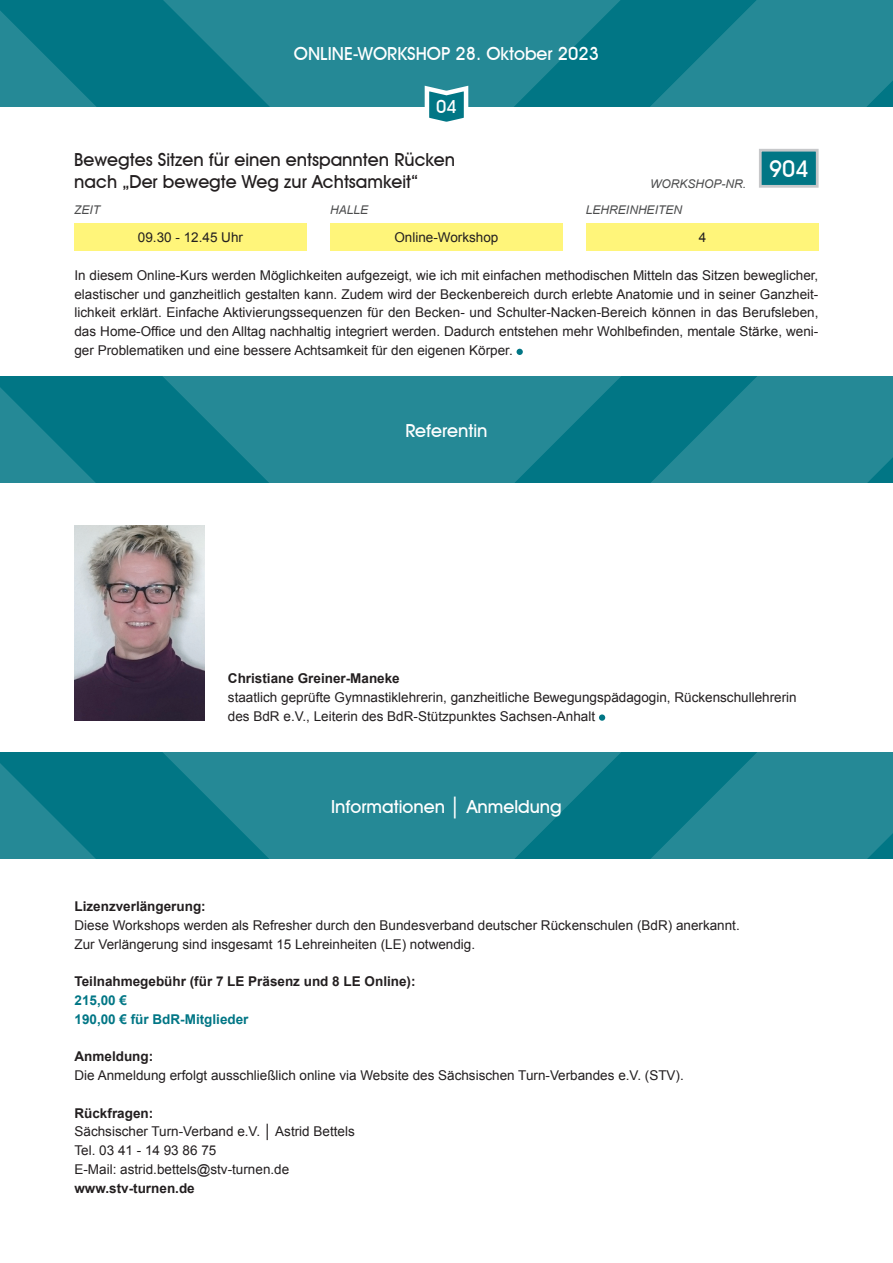
<style>
.page{position:relative;width:893px;height:1263px;background:#fff}
.page>*{position:absolute;margin:0;border:0;box-sizing:border-box;transform-origin:0 0}
.t1{font:500 22.95px "Avant Garde IT Cby BT";color:#fff}
.t2{font:500 18px/21.6px "Avant Garde IT Cby BT";color:#231f20}
.t3{font:500 18px "Avant Garde IT Cby BT";color:#fff}
.t4{font:13.5px/18.8px "Arial";color:#231f20}
.t5{font:700 13.5px "Arial";color:#231f20}
.t6{font:700 13.5px/18.8px "Arial";color:#017685}
.t7{font:italic 12px "Arial";color:#4b4c4d}
.s1{font-family:"Arial";font-weight:700}
.s2{font-weight:700}
</style>
<div class="page">
<svg style="left:0;top:0;width:14px;height:106px"></svg>
<svg style="left:14px;top:0;width:446px;height:106px;background:#16818f"></svg>
<svg style="left:460px;top:0;width:433px;height:106px;background:#198290"></svg>
<svg style="left:0;top:377px;width:14px;height:106px"></svg>
<svg style="left:14px;top:377px;width:446px;height:106px;background:#17818f"></svg>
<svg style="left:460px;top:377px;width:433px;height:106px;background:#198290"></svg>
<svg style="left:0;top:753px;width:14px;height:106px"></svg>
<svg style="left:14px;top:753px;width:446px;height:106px;background:#17818f"></svg>
<svg style="left:460px;top:753px;width:433px;height:106px;background:#198290"></svg>
<div style="left:759px;top:149px;width:60px;height:39px;background:#017685;border:3px solid #c7c8ca"></div>
<div style="left:74px;top:224px;width:233px;height:27px;background:#fff57a"></div>
<div style="left:330px;top:224px;width:233px;height:27px;background:#fff57a"></div>
<div style="left:586px;top:224px;width:233px;height:27px;background:#fff57a"></div>
<svg style="left:517px;top:349px;width:6px;height:6px"></svg>
<svg style="left:422px;top:83px;width:49px;height:39px"></svg>
<img style="left:74px;top:526px;width:131px;height:195px">
<div style="left:599px;top:714px;width:6px;height:7px;background:#017685;border-radius:50%"></div>
<h2 class="t3" style="left:294px;top:43px;width:307px">ONLINE-WORKSHOP 28. Oktober 2023</h2>
<h2 class="t3" style="left:436px;top:96px;width:22px">04</h2>
<h2 class="t2" style="left:74px;top:149px;width:382px">Bewegtes Sitzen für einen entspannten Rücken nach „Der bewegte Weg zur Achtsamkeit“</h2>
<h1 class="t1" style="left:769px;top:155px;width:41px">904</h1>
<p class="t7" style="left:74px;top:202px;width:28px">ZEIT</p>
<p class="t7" style="left:330px;top:202px;width:40px">HALLE</p>
<p class="t7" style="left:586px;top:202px;width:98px">LEHREINHEITEN</p>
<p class="t4" style="left:138px;top:228px;width:107px">09.30 - 12.45 Uhr</p>
<p class="t4" style="left:394px;top:228px;width:106px">Online-Workshop</p>
<p class="t4" style="left:699px;top:228px;width:9px">4</p>
<p class="t4" style="left:74px;top:266px;width:745px;text-align:justify">In diesem Online-Kurs werden Möglichkeiten aufgezeigt, wie ich mit einfachen methodischen Mitteln das Sitzen beweglicher, elastischer und ganzheitlich gestalten kann. Zudem wird der Beckenbereich durch erlebte Anatomie und in seiner Ganzheit&shy;lichkeit erklärt. Einfache Aktivierungssequenzen für den Becken- und Schulter-Nacken-Bereich können in das Berufsleben, das Home-Office und den Alltag nachhaltig integriert werden. Dadurch entstehen mehr Wohlbefinden, mentale Stärke, weni&shy;ger Problematiken und eine bessere Achtsamkeit für den eigenen Körper.</p>
<p class="t7" style="left:650px;top:176px;width:97px">WORKSHOP-NR.</p>
<h2 class="t3" style="left:405px;top:419px;width:84px">Referentin</h2>
<p class="t5" style="left:228px;top:669px;width:173px">Christiane Greiner-Maneke</p>
<p class="t4" style="left:228px;top:688px;width:570px">staatlich geprüfte Gymnastiklehrerin, ganzheitliche Bewegungspädagogin, Rückenschullehrerin des BdR e.V., Leiterin des BdR-Stützpunktes Sachsen-Anhalt</p>
<h2 class="t3" style="left:331px;top:795px;width:232px">Informationen <span class="s1">│</span> Anmeldung</h2>
<p class="t5" style="left:74px;top:898px;width:133px">Lizenzverlängerung:</p>
<p class="t4" style="left:74px;top:916px;width:667px">Diese Workshops werden als Refresher durch den Bundesverband deutscher Rückenschulen (BdR) anerkannt.<br>Zur Verlängerung sind insgesamt 15 Lehreinheiten (LE) notwendig.</p>
<p class="t5" style="left:74px;top:973px;width:343px">Teilnahmegebühr (für 7 LE Präsenz und 8 LE Online):</p>
<p class="t6" style="left:74px;top:991px;width:176px">215,00 €<br>190,00 € für BdR-Mitglieder</p>
<p class="t5" style="left:74px;top:1048px;width:80px">Anmeldung:</p>
<p class="t4" style="left:74px;top:1066px;width:611px">Die Anmeldung erfolgt ausschließlich online via Website des Sächsischen Turn-Verbandes e.V. (STV).</p>
<p class="t4" style="left:74px;top:1104px;width:282px"><span class="s2">Rückfragen:<br></span>Sächsischer Turn-Verband e.V. <span class="s2">│</span> Astrid Bettels<br>Tel. 03 41 - 14 93 86 75<br>E-Mail: astrid.bettels@stv-turnen.de</p>
<p class="t5" style="left:74px;top:1179px;width:122px">www.stv-turnen.de</p>
</div>
